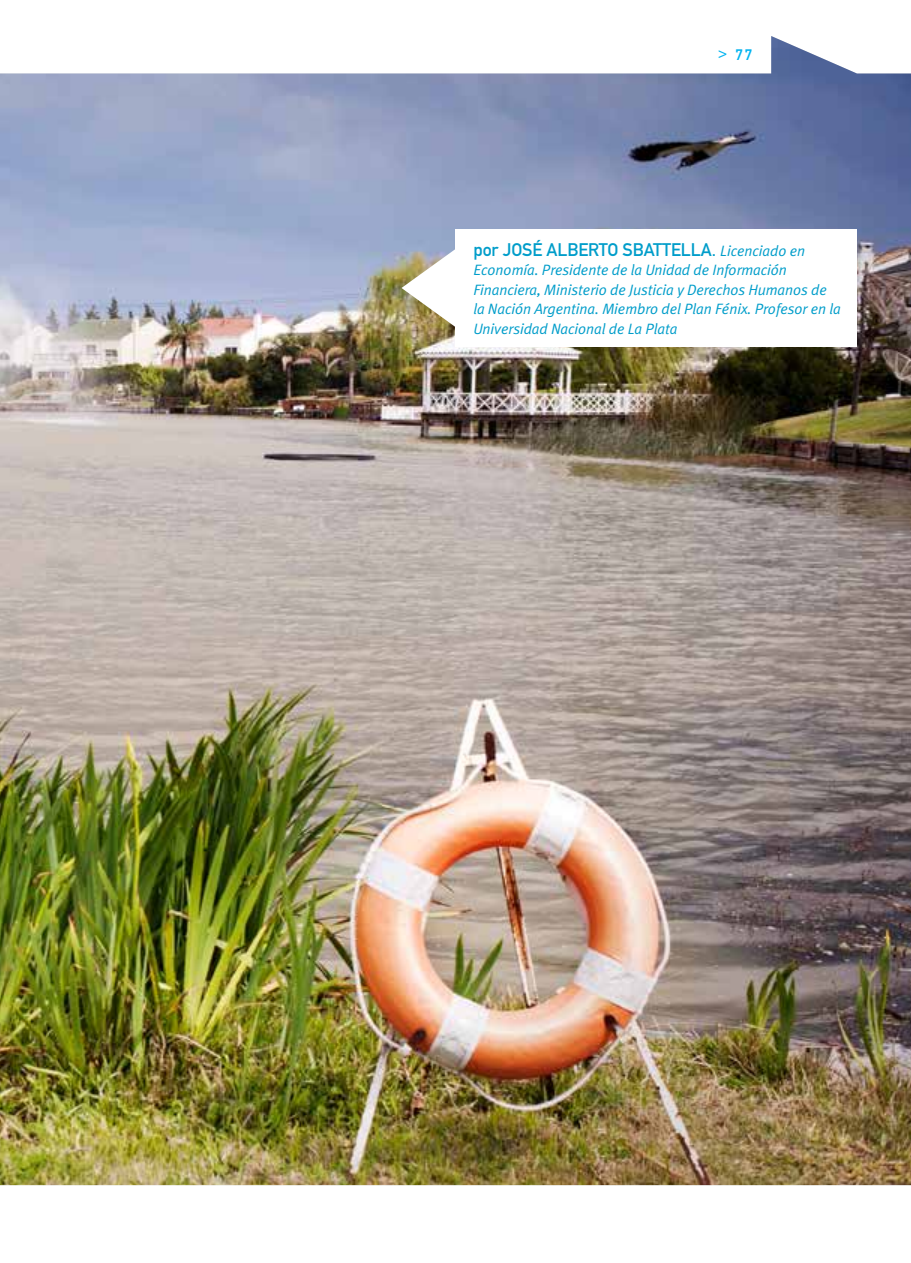
<style>
.page{position:relative;width:911px;height:1263px;background:#fff}
.page>*{position:absolute;margin:0;border:0;box-sizing:border-box;transform-origin:0 0}
.t1{font:18px "DIN Mittelschrift";letter-spacing:-.005em;color:#009dca}
.t2{font:italic 15px/19.5px "Meta Plus Normal";letter-spacing:-.005em;color:#009dca}
.t3{font:15px "DIN Mittelschrift";color:#00b3f0}
.s1{font-family:"Meta Plus Normal";font-style:italic;font-size:15px}
</style>
<div class="page">
<img style="left:0;top:36px;width:911px;height:1149px">
<div style="left:455px;top:230px;width:402px;height:116px;background:#fff"></div>
<svg style="left:401px;top:249px;width:54px;height:78px"></svg>
<p class="t3" style="left:718px;top:46px;width:35px">&gt; 77</p>
<p class="t1" style="left:473px;top:239px;width:333px">POR JOSÉ AL BERTO SBATTELLA. <span class="s1">Licenciado en</span></p>
<p class="t2" style="left:473px;top:260px;width:369px">Economía. Presidente de la Unidad de Información Financiera, Ministerio de Justicia y Derechos Humanos de la Nación Argentina. Miembro del Plan Fénix. Profesor en la Universidad Nacional de La Plata</p>
</div>
